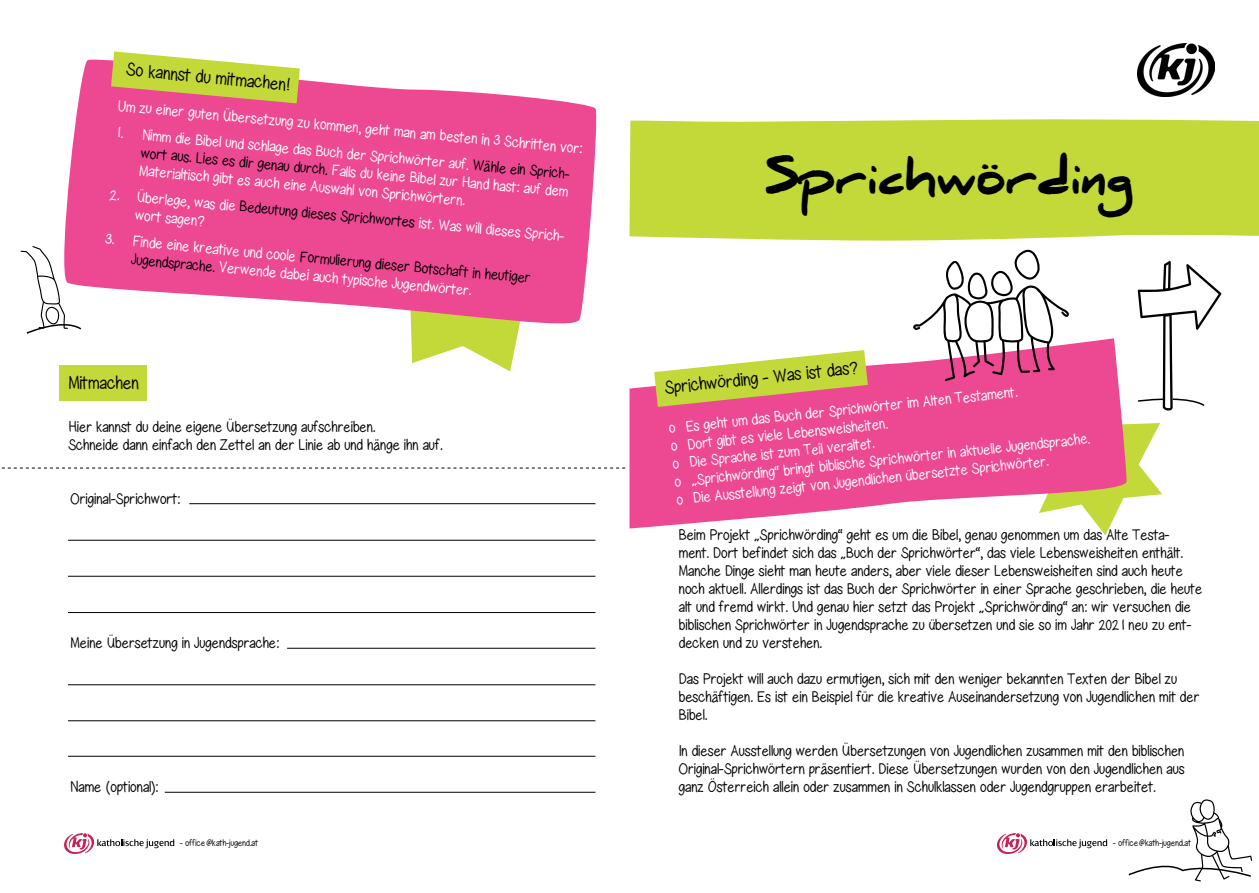
<style>
.page{position:relative;width:1259px;height:893px;background:#fff}
.page>*{position:absolute;margin:0;border:0;box-sizing:border-box;transform-origin:0 0}
.t1{font:900 45px "Daniel";color:#000}
.t2{font:300 condensed 18px "Gel Pen Upright";color:#000}
.t3{font:300 condensed 15px/18px "Gel Pen Upright";color:#000}
.t4{font:300 condensed 15px/18px "Gel Pen Upright";color:#fff}
.t5{font:300 condensed 15px/18px "Gel Pen Upright";color:#fefefe}
.t6{font:300 condensed 9px "Gel Pen Upright";color:#000}
.s1{color:#000}
.s2{color:#000101}
.s3{color:#fff}
.s4{font-family:"Comic Sans MS";font-weight:400;font-stretch:normal;font-size:13.5px;color:#fff}
.s5{font-family:"Comic Sans MS";font-weight:400;font-stretch:normal;font-size:13.5px}
</style>
<div class="page">
<svg style="left:64px;top:833px;width:110px;height:21px"></svg>
<svg style="left:997px;top:833px;width:110px;height:21px"></svg>
<svg style="left:64px;top:59px;width:533px;height:265px;fill:#ed4993"></svg>
<div style="left:60px;top:366px;width:87px;height:35px;background:#c3d839"></div>
<svg style="left:1px;top:468px;width:624px;height:1px"></svg>
<hr style="left:189px;top:503px;width:406px;height:1px;background:#000">
<hr style="left:287px;top:648px;width:308px;height:1px;background:#000">
<hr style="left:165px;top:792px;width:430px;height:1px;background:#000">
<hr style="left:68px;top:540px;width:527px;height:1px;background:#000">
<hr style="left:68px;top:684px;width:527px;height:1px;background:#000">
<hr style="left:68px;top:576px;width:527px;height:1px;background:#000">
<hr style="left:68px;top:612px;width:527px;height:1px;background:#000">
<hr style="left:68px;top:720px;width:527px;height:1px;background:#000">
<hr style="left:68px;top:756px;width:527px;height:1px;background:#000">
<svg style="left:21px;top:246px;width:62px;height:88px"></svg>
<svg style="left:111px;top:51px;width:189px;height:52px"></svg>
<svg style="left:172px;top:117px;width:394px;height:254px"></svg>
<hr style="left:327px;top:160px;width:4px;height:21px;background:#ee4a94">
<svg style="left:1099px;top:423px;width:63px;height:112px"></svg>
<svg style="left:629px;top:338px;width:498px;height:190px;fill:#ed4993"></svg>
<div style="left:629px;top:119px;width:630px;height:122px;background:#c3d839"></div>
<img style="left:1137px;top:43px;width:77px;height:54px">
<svg style="left:913px;top:249px;width:156px;height:132px"></svg>
<svg style="left:1128px;top:799px;width:124px;height:82px"></svg>
<svg style="left:1137px;top:261px;width:84px;height:150px"></svg>
<svg style="left:654px;top:350px;width:214px;height:57px"></svg>
<p class="t2" style="left:127px;top:58px;width:166px;rotate:5deg">So kannst du mitmachen!</p>
<p class="t4" style="left:118px;top:98px;width:468px;rotate:5deg">Um zu einer guten Übersetzung zu kommen, geht man am besten in 3 Schritten vor:</p>
<p class="t4" style="left:143px;top:126px;width:433px;text-indent:-27px;rotate:5deg">1. Nimm die Bibel und schlage das Buch der Sprichwörter auf. <span class="s1">Wähle ein Sprich&shy;wort aus. Lies es dir genau durch.</span> Falls du keine Bibel zur Hand hast: auf dem<br>Materialtisch gibt es auch eine Auswahl von Sprichwörtern.</p>
<p class="t4" style="left:137px;top:190px;width:433px;line-height:16.8px;text-indent:-27px;rotate:5deg">2. Überlege, was die <span class="s1">Bedeutung dieses Sprichwortes</span> ist. Was will dieses Sprich&shy;wort sagen?</p>
<p class="t4" style="left:133px;top:233px;width:401px;text-indent:-27px;rotate:5deg">3. Finde eine kreative und coole <span class="s1">Formulierung dieser Botschaft in heutiger<br>Jugendsprache</span><span class="s2">.</span> Verwende dabei auch typische Jugendwörter.</p>
<p class="t2" style="left:68px;top:370px;width:72px">Mitmachen</p>
<p class="t3" style="left:68px;top:418px;width:376px">Hier kannst du deine eigene Übersetzung aufschreiben.<br>Schneide dann einfach den Zettel an der Linie ab und hänge ihn auf.</p>
<p class="t3" style="left:70px;top:490px;width:111px">Original-Sprichwort:</p>
<p class="t3" style="left:70px;top:634px;width:210px">Meine Übersetzung in Jugendsprache:</p>
<p class="t3" style="left:70px;top:778px;width:89px">Name (optional):</p>
<h1 class="t1" style="left:764px;top:152px;width:371px">Sprichwörding</h1>
<p class="t2" style="left:663px;top:376px;width:196px;rotate:-6deg">Sprichwörding - Was ist das?</p>
<p class="t5" style="left:667px;top:419px;width:419px;rotate:-6deg">o Es geht um das Buch der Sprichwörter im Alten Testament.<br>o Dort gibt es viele Lebensweisheiten.<br>o Die Sprache ist zum Teil veraltet.<br><span class="s3">o</span> <span class="s4">„</span><span class="s3">S</span>prichwörding“ bringt biblische Sprichwörter in aktuelle Jugendsprache. o Die Ausstellung zeigt von Jugendlichen übersetzte Sprichwörter.</p>
<p class="t3" style="left:678px;top:526px;width:525px">Beim Projekt <span class="s5">„</span>Sprichwörding“ geht es um die Bibel, genau genommen um das Alte Testa&shy;ment. Dort befindet sich das <span class="s5">„</span>Buch der Sprichwörter“, das viele Lebensweisheiten enthält.<br>Manche Dinge sieht man heute anders, aber viele dieser Lebensweisheiten sind auch heute noch aktuell. Allerdings ist das Buch der Sprichwörter in einer Sprache geschrieben, die heute alt und fremd wirkt. Und genau hier setzt das Projekt <span class="s5">„</span>Sprichwörding“ an: wir versuchen die biblischen Sprichwörter in Jugendsprache zu übersetzen und sie so im Jahr 2021 neu zu ent&shy;decken und zu verstehen.</p>
<p class="t3" style="left:678px;top:670px;width:522px">Das Projekt will auch dazu ermutigen, sich mit den weniger bekannten Texten der Bibel zu beschäftigen. Es ist ein Beispiel für die kreative Auseinandersetzung von Jugendlichen mit der<br>Bibel.</p>
<p class="t3" style="left:678px;top:742px;width:507px;text-align:justify">In dieser Ausstellung werden Übersetzungen von Jugendlichen zusammen mit den biblischen Original-Sprichwörtern präsentiert. Diese Übersetzungen wurden von den Jugendlichen aus ganz Österreich allein oder zusammen in Schulklassen oder Jugendgruppen erarbeitet.</p>
<p class="t6" style="left:180px;top:837px;width:80px">- office@kath-jugend.at</p>
<p class="t6" style="left:1112px;top:837px;width:80px">- office@kath-jugend.at</p>
</div>
